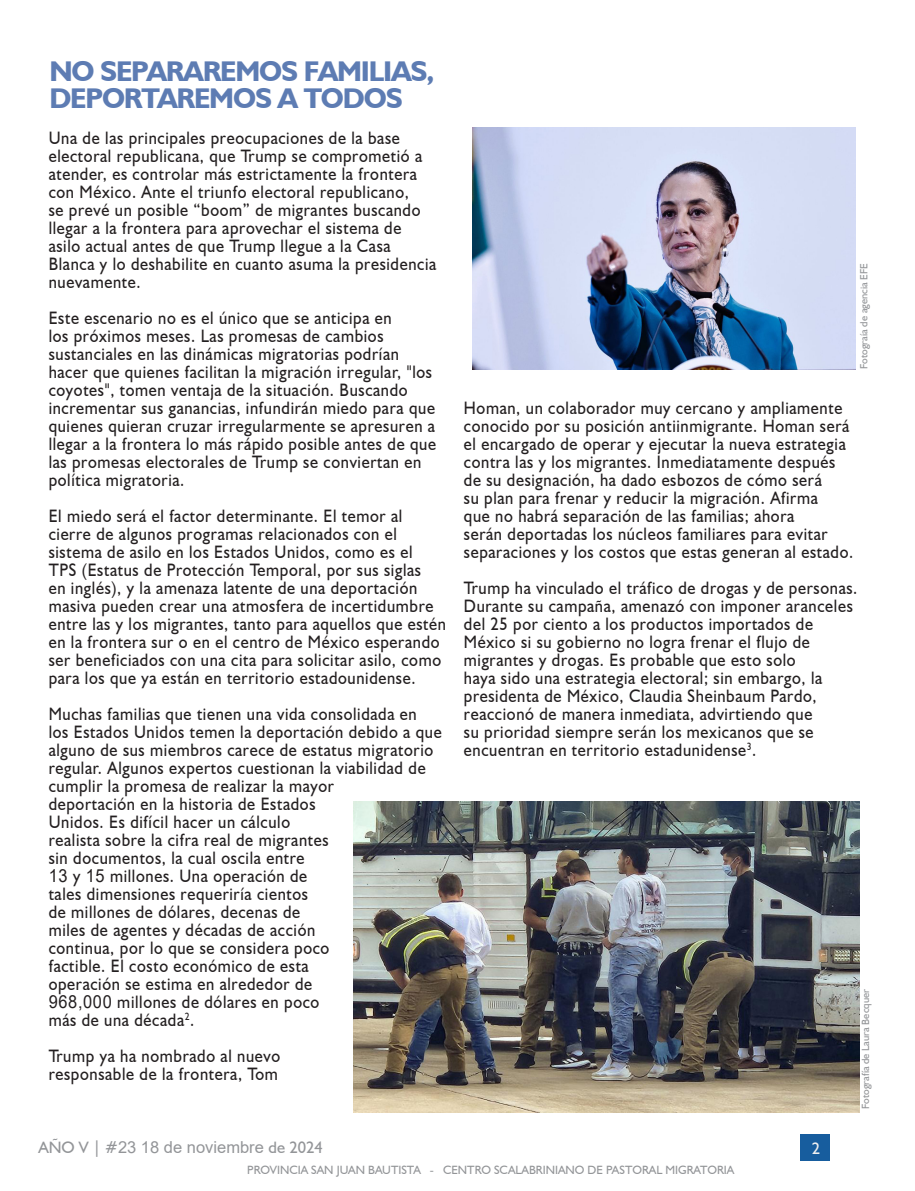
<style>
.page{position:relative;width:915px;height:1191px;background:#fff}
.page>*{position:absolute;margin:0;border:0;box-sizing:border-box;transform-origin:0 0}
.t1{font:700 28.5px/27px "Humanist 521 BT";letter-spacing:-.04em;color:#5d7cb3}
.Body_Text{font:18px/18px "Humanist 521 BT";letter-spacing:.04em;color:#231f20;scale:.91 1}
.Body_Text-2{font:16.5px "Arial";color:#939598}
.Body_Text-3{font:16.5px "Humanist 521 BT";color:#efeff0}
.Body_Text-4{font:12px "Humanist 521 BT";color:#939598}
.Body_Text-5{font:10.5px "Humanist 521 BT";color:#939598}
.s1{font-family:"Arial"}
.s2{font-family:"Humanist 521 BT"}
</style>
<div class="page">
<div style="left:800px;top:1134px;width:29px;height:27px;background:#175d9e"></div>
<img style="left:472px;top:128px;width:383px;height:241px">
<img style="left:353px;top:801px;width:506px;height:311px">
<h4 class="t1" style="left:49px;top:57px;width:386px">NO SEPARAREMOS FAMILIAS,<br>DEPORTAREMOS A TODOS</h4>
<p class="Body_Text" style="left:49px;top:129px;width:427px">Una de las principales preocupaciones de la base electoral republicana, que Trump se comprometió a atender, es controlar más estrictamente la frontera con México. Ante el triunfo electoral republicano,<br>se prevé un posible “boom” de migrantes buscando llegar a la frontera para aprovechar el sistema de asilo actual antes de que Trump llegue a la Casa Blanca y lo deshabilite en cuanto asuma la presidencia nuevamente.</p>
<p class="Body_Text" style="left:49px;top:309px;width:427px">Este escenario no es el único que se anticipa en<br>los próximos meses. Las promesas de cambios sustanciales en las dinámicas migratorias podrían hacer que quienes facilitan la migración irregular, "los coyotes", tomen ventaja de la situación. Buscando incrementar sus ganancias, infundirán miedo para que quienes quieran cruzar irregularmente se apresuren a llegar a la frontera lo más rápido posible antes de que las promesas electorales de Trump se conviertan en política migratoria.</p>
<p class="Body_Text" style="left:49px;top:507px;width:438px">El miedo será el factor determinante. El temor al cierre de algunos programas relacionados con el sistema de asilo en los Estados Unidos, como es el<br>TPS (Estatus de Protección Temporal, por sus siglas<br>en inglés), y la amenaza latente de una deportación masiva pueden crear una atmosfera de incertidumbre entre las y los migrantes, tanto para aquellos que estén en la frontera sur o en el centro de México esperando ser beneficiados con una cita para solicitar asilo, como para los que ya están en territorio estadounidense.</p>
<p class="Body_Text" style="left:49px;top:705px;width:433px">Muchas familias que tienen una vida consolidada en<br>los Estados Unidos temen la deportación debido a que alguno de sus miembros carece de estatus migratorio regular. Algunos expertos cuestionan la viabilidad de cumplir la promesa de realizar la mayor<br>deportación en la historia de Estados<br>Unidos. Es difícil hacer un cálculo<br>realista sobre la cifra real de migrantes<br>sin documentos, la cual oscila entre<br><span class="s1">13</span> y <span class="s1">15</span> millones. Una operación de<br>tales dimensiones requeriría cientos<br>de millones de dólares, decenas de<br>miles de agentes y décadas de acción<br>continua, por lo que se considera poco<br>factible. El costo económico de esta<br>operación se estima en alrededor de<br><span class="s1">968,000</span> millones de dólares en poco<br>más de una década<sup>2</sup>.</p>
<p class="Body_Text" style="left:49px;top:1047px;width:256px">Trump ya ha nombrado al nuevo responsable de la frontera, Tom</p>
<p class="Body_Text-2" style="left:38px;top:1135px;width:286px"><span class="s2">AÑO V | #</span>23 18 de noviembre <span class="s2">de 2024</span></p>
<p class="Body_Text-5" style="left:857px;top:369px;width:108px;rotate:-90deg">Fotograía de agencia EFE</p>
<p class="Body_Text" style="left:463px;top:399px;width:429px">Homan, un colaborador muy cercano y ampliamente conocido por su posición antiinmigrante. Homan será el encargado de operar y ejecutar la nueva estrategia contra las y los migrantes. Inmediatamente después de su designación, ha dado esbozos de cómo será<br>su plan para frenar y reducir la migración. Afirma<br>que no habrá separación de las familias; ahora<br>serán deportadas los núcleos familiares para evitar separaciones y los costos que estas generan al estado.</p>
<p class="Body_Text" style="left:463px;top:579px;width:434px">Trump ha vinculado el tráfico de drogas y de personas.<br>Durante su campaña, amenazó con imponer aranceles del 25 por ciento a los productos importados de México si su gobierno no logra frenar el flujo de migrantes y drogas. Es probable que esto solo<br>haya sido una estrategia electoral; sin embargo, la presidenta de México, Claudia Sheinbaum Pardo, reaccionó de manera inmediata, advirtiendo que<br>su prioridad siempre serán los mexicanos que se encuentran en territorio estadunidense<sup>3</sup>.</p>
<p class="Body_Text-3" style="left:811px;top:1138px;width:10px">2</p>
<p class="Body_Text-5" style="left:858px;top:1109px;width:122px;rotate:-90deg">Fotografía de Laura Becquer</p>
<p class="Body_Text-4" style="left:247px;top:1162px;width:488px">PROVINCIA SAN JUAN BAUTISTA - CENTRO SCALABRINIANO DE PASTORAL MIGRATORIA</p>
</div>
